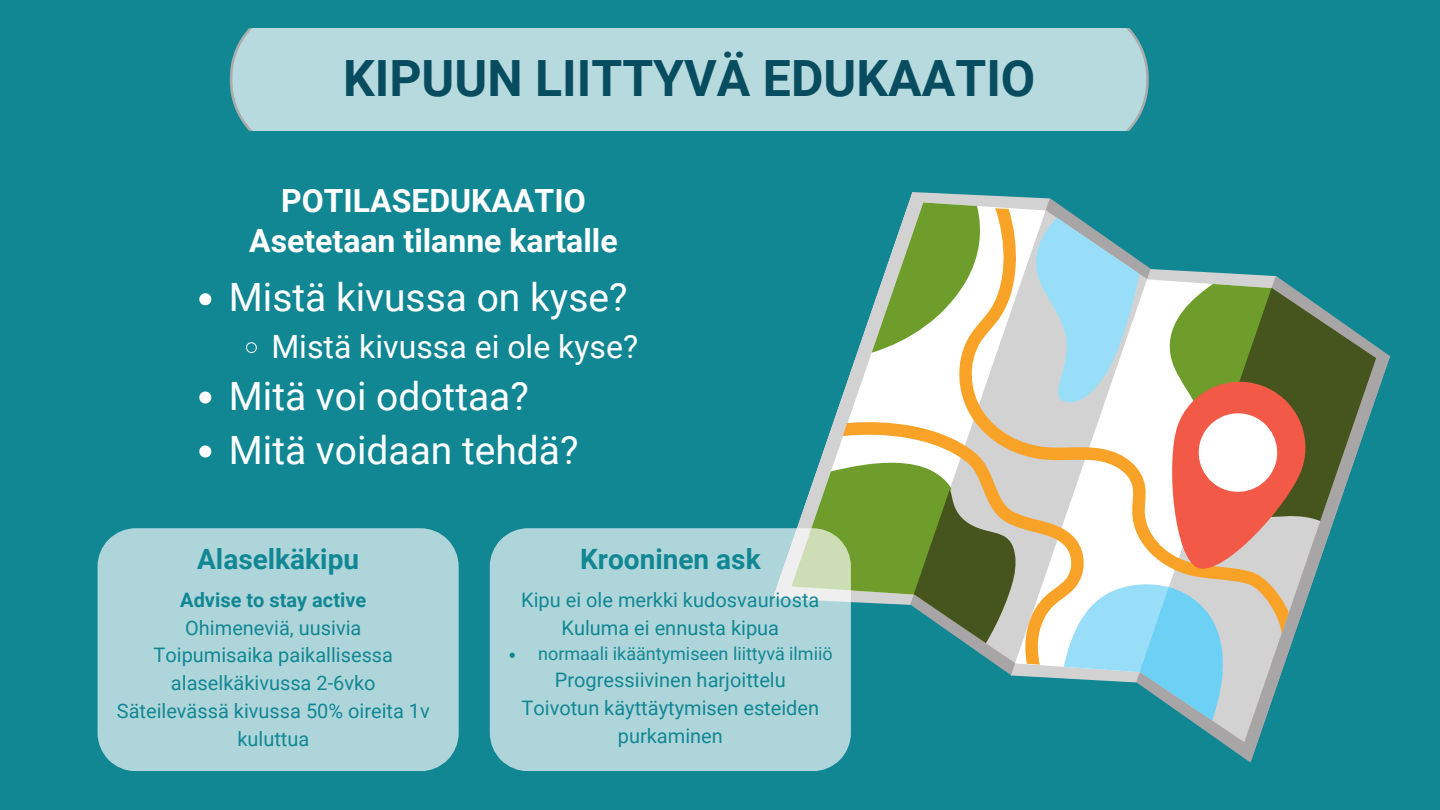
<style>
.page{position:relative;width:1440px;height:810px;background:#128794}
.page>*{position:absolute;margin:0;border:0;box-sizing:border-box;transform-origin:0 0}
.t1{font:700 50px "Roboto";color:#084c60}
.t2{font:39px "Roboto";color:#fff}
.t3{font:700 32px "Roboto";color:#fff}
.t4{font:32px "Roboto";color:#fff}
.t5{font:700 28px "Roboto";color:#128794}
.t6{font:20px/27.8px "Roboto";color:#128794;text-align:center}
.t7{font:700 20px "Roboto";color:#128794}
.t8{font:18px "Roboto";color:#128794}
</style>
<div class="page">
<svg style="left:1191px;top:721px;width:74px;height:21px;fill:#a7a5a5"></svg>
<svg style="left:1323px;top:309px;width:60px;height:242px"></svg>
<svg style="left:797px;top:192px;width:526px;height:529px"></svg>
<div style="left:230px;top:28px;width:919px;height:102px;background:#b7dade"></div>
<div style="left:98px;top:528px;width:361px;height:243px;background:#aed6da"></div>
<svg style="left:199px;top:293px;width:12px;height:12px"></svg>
<svg style="left:246px;top:342px;width:11px;height:11px"></svg>
<svg style="left:199px;top:392px;width:12px;height:12px"></svg>
<svg style="left:199px;top:446px;width:12px;height:12px"></svg>
<svg style="left:490px;top:528px;width:361px;height:243px;background:#aed5d7"></svg>
<svg style="left:510px;top:653px;width:5px;height:5px"></svg>
<p class="t1" style="left:343px;top:50px;width:694px">KIPUUN LIITTYVÄ EDUKAATIO</p>
<p class="t3" style="left:281px;top:183px;width:306px">POTILASEDUKAATIO</p>
<p class="t3" style="left:249px;top:223px;width:370px">Asetetaan tilanne kartalle</p>
<p class="t2" style="left:229px;top:275px;width:400px">Mistä kivussa on kyse?</p>
<p class="t4" style="left:271px;top:328px;width:368px">Mistä kivussa ei ole kyse?</p>
<p class="t2" style="left:229px;top:373px;width:302px">Mitä voi odottaa?</p>
<p class="t2" style="left:229px;top:427px;width:351px">Mitä voidaan tehdä?</p>
<p class="t5" style="left:197px;top:543px;width:163px">Alaselkäkipu</p>
<p class="t5" style="left:580px;top:543px;width:182px">Krooninen ask</p>
<p class="t7" style="left:180px;top:588px;width:188px">Advise to stay active</p>
<p class="t6" style="left:185px;top:614px;width:178px">Ohimeneviä, uusivia</p>
<p class="t6" style="left:153px;top:642px;width:241px">Toipumisaika paikallisessa alaselkäkivussa 2-6vko</p>
<p class="t6" style="left:117px;top:697px;width:315px">Säteilevässä kivussa 50% oireita 1v kuluttua</p>
<p class="t6" style="left:521px;top:586px;width:300px">Kipu ei ole merkki kudosvauriosta</p>
<p class="t6" style="left:562px;top:614px;width:219px">Kuluma ei ennusta kipua</p>
<p class="t6" style="left:555px;top:666px;width:233px">Progressiivinen harjoittelu</p>
<p class="t6" style="left:522px;top:694px;width:299px">Toivotun käyttäytymisen esteiden purkaminen</p>
<p class="t8" style="left:538px;top:643px;width:296px">normaali ikääntymiseen liittyvä ilmiiö</p>
</div>
